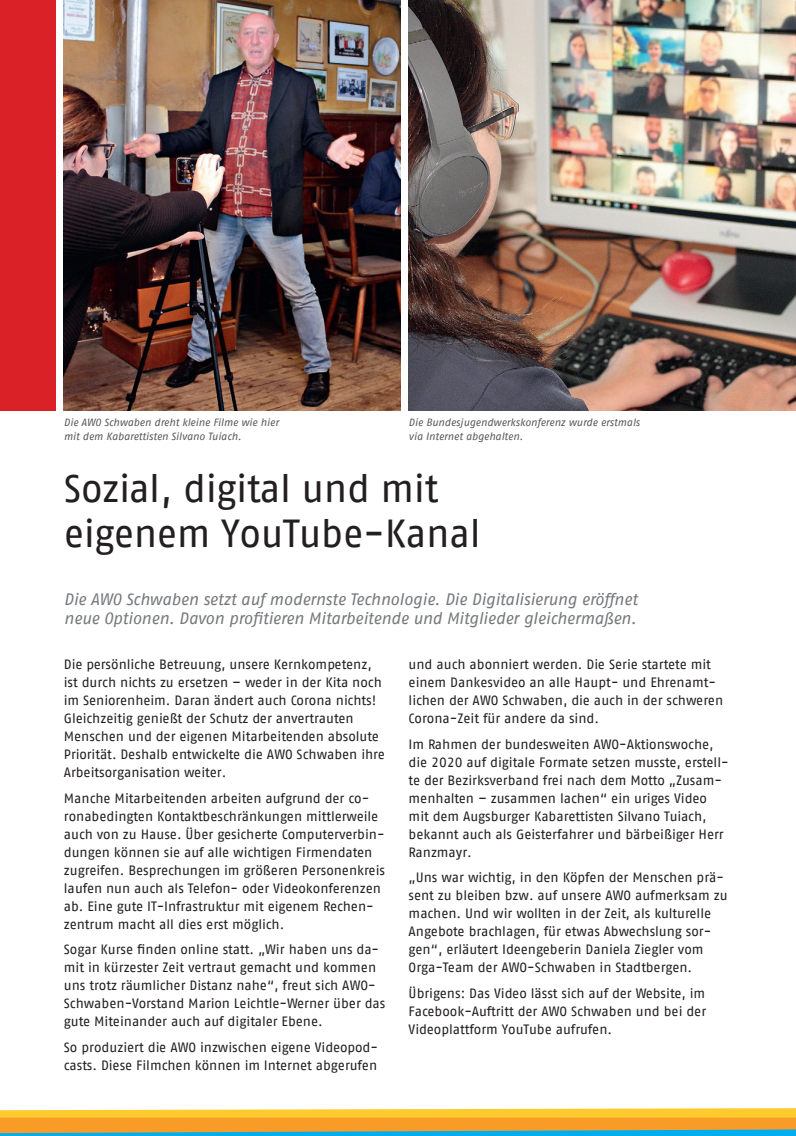
<style>
.page{position:relative;width:796px;height:1136px;background:#fff}
.page>*{position:absolute;margin:0;border:0;box-sizing:border-box;transform-origin:0 0}
.Head{font:39px "AWO Fago Office";letter-spacing:-.01em;color:#231f20}
.Vorspann{font:italic 16.5px/19.5px "AWO Fago Office";letter-spacing:-.015em;color:#76787b}
.Copy{font:13.5px/18px "AWO Fago Office";color:#231f20}
.BU{font:italic 10.5px/13.5px "AWO Fago Office";letter-spacing:-.005em;color:#57585a}
</style>
<div class="page">
<img style="left:64px;top:0;width:336px;height:410px">
<svg style="left:0;top:1132px;width:795px;height:3px;background:#0dace3"></svg>
<svg style="left:0;top:1108px;width:795px;height:24px;background:#f1b23b"></svg>
<div style="left:0;top:0;width:55px;height:410px;background:#da2128"></div>
<img style="left:408px;top:0;width:387px;height:410px">
<p class="BU" style="left:64px;top:416px;width:216px">Die AWO Schwaben dreht kleine Filme wie hier mit dem Kabarettisten Silvano Tuiach.</p>
<p class="BU" style="left:408px;top:416px;width:233px">Die Bundesjugendwerkskonferenz wurde erstmals via Internet abgehalten.</p>
<p class="Head" style="left:64px;top:466px;width:376px">Sozial, digital und mit</p>
<p class="Head" style="left:64px;top:511px;width:418px">eigenem YouTube-Kanal</p>
<p class="Vorspann" style="left:64px;top:589px;width:574px">Die AWO Schwaben setzt auf modernste Technologie. Die Digitalisierung eröffnet neue Optionen. Davon profitieren Mitarbeitende und Mitglieder gleichermaßen.</p>
<p class="Copy" style="left:64px;top:655px;width:322px">Die persönliche Betreuung, unsere Kernkompetenz, ist durch nichts zu ersetzen – weder in der Kita noch im Seniorenheim. Daran ändert auch Corona nichts!<br>Gleichzeitig genießt der Schutz der anvertrauten Menschen und der eigenen Mitarbeitenden absolute Priorität. Deshalb entwickelte die AWO Schwaben ihre Arbeitsorganisation weiter.</p>
<p class="Copy" style="left:64px;top:788px;width:322px">Manche Mitarbeitenden arbeiten aufgrund der co&shy;ronabedingten Kontaktbeschränkungen mittlerweile auch von zu Hause. Über gesicherte Computerverbin&shy;dungen können sie auf alle wichtigen Firmendaten zugreifen. Besprechungen im größeren Personenkreis laufen nun auch als Telefon- oder Videokonferenzen ab. Eine gute IT-Infrastruktur mit eigenem Rechen&shy;zentrum macht all dies erst möglich.</p>
<p class="Copy" style="left:64px;top:940px;width:323px">Sogar Kurse finden online statt. „Wir haben uns da&shy;mit in kürzester Zeit vertraut gemacht und kommen uns trotz räumlicher Distanz nahe“, freut sich AWO-Schwaben-Vorstand Marion Leichtle-Werner über das gute Miteinander auch auf digitaler Ebene.</p>
<p class="Copy" style="left:64px;top:1038px;width:315px">So produziert die AWO inzwischen eigene Videopod&shy;casts. Diese Filmchen können im Internet abgerufen</p>
<p class="Copy" style="left:408px;top:655px;width:316px">und auch abonniert werden. Die Serie startete mit einem Dankesvideo an alle Haupt- und Ehrenamt&shy;lichen der AWO Schwaben, die auch in der schweren Corona-Zeit für andere da sind.</p>
<p class="Copy" style="left:408px;top:734px;width:321px">Im Rahmen der bundesweiten AWO-Aktionswoche, die 2020 auf digitale Formate setzen musste, erstell&shy;te der Bezirksverband frei nach dem Motto „Zusam&shy;menhalten – zusammen lachen“ ein uriges Video mit dem Augsburger Kabarettisten Silvano Tuiach, bekannt auch als Geisterfahrer und bärbeißiger Herr Ranzmayr.</p>
<p class="Copy" style="left:408px;top:868px;width:320px">„Uns war wichtig, in den Köpfen der Menschen prä&shy;sent zu bleiben bzw. auf unsere AWO aufmerksam zu machen. Und wir wollten in der Zeit, als kulturelle Angebote brachlagen, für etwas Abwechslung sor&shy;gen“, erläutert Ideengeberin Daniela Ziegler vom Orga-Team der AWO-Schwaben in Stadtbergen.</p>
<p class="Copy" style="left:408px;top:983px;width:299px;text-align:justify">Übrigens: Das Video lässt sich auf der Website, im Facebook-Auftritt der AWO Schwaben und bei der Videoplattform YouTube aufrufen.</p>
</div>
